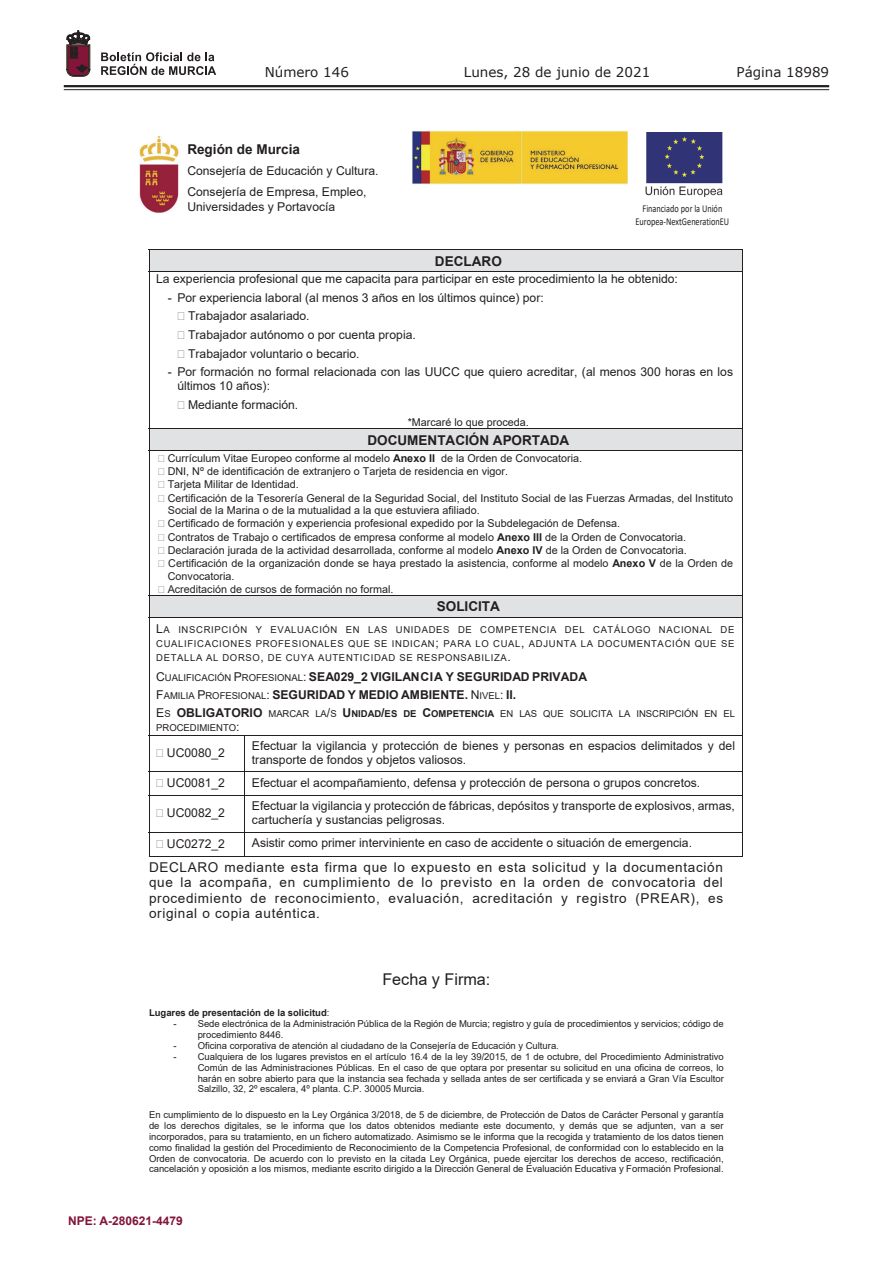
<style>
.page{position:relative;width:893px;height:1263px;background:#fff}
.page>*{position:absolute;margin:0;border:0;box-sizing:border-box;transform-origin:0 0}
.t1{font:16.2px "Arial";color:#231f20}
.t2{font:13.5px/15.6px "Arial";letter-spacing:.05em;color:#231f20;text-align:justify}
.t3{font:700 13.5px "Arial";color:#231f20}
.t4{font:13.5px "Verdana";color:#231f20}
.t5{font:12.15px/18.9px "Arial";color:#231f20}
.t6{font:700 12.15px/18px "Arial";color:#231f20}
.t7{font:700 12px "Arial";color:#83143a}
.t8{font:10.8px/13px "Arial";color:#231f20}
.t9{font:10.5px/12.8px "Calibri";color:#231f20;text-align:center;scale:.79 1}
.t10{font:9.45px/10.9px "Arial";color:#231f20;text-align:justify}
.t11{font:700 9.45px "Arial";color:#231f20}
.s1{font-weight:700}
.s2{font-size:12.15px}
.s3{font-weight:400}
.s4{font-weight:400;font-size:9.45px}
.s5{font-weight:700;font-size:12.15px}
</style>
<div class="page">
<hr style="left:64px;top:85px;width:765px;height:2px;background:#231f20">
<hr style="left:64px;top:89px;width:765px;height:1px;background:#231f20">
<svg style="left:101px;top:52px;width:115px;height:23px"></svg>
<svg style="left:67px;top:31px;width:23px;height:45px"></svg>
<img style="left:412px;top:131px;width:216px;height:54px">
<img style="left:645px;top:133px;width:78px;height:63px">
<img style="left:139px;top:137px;width:40px;height:76px">
<div style="left:149px;top:250px;width:593px;height:21px;background:#e1e2e4"></div>
<hr style="left:149px;top:249px;width:594px;height:1px;background:#231f20">
<svg style="left:149px;top:250px;width:1px;height:21px"></svg>
<svg style="left:742px;top:250px;width:1px;height:21px"></svg>
<hr style="left:149px;top:271px;width:594px;height:1px;background:#231f20">
<hr style="left:149px;top:272px;width:1px;height:156px;background:#231f20">
<hr style="left:742px;top:272px;width:1px;height:156px;background:#231f20">
<div style="left:149px;top:429px;width:593px;height:21px;background:#e1e2e4"></div>
<hr style="left:149px;top:428px;width:594px;height:1px;background:#231f20">
<svg style="left:149px;top:429px;width:1px;height:21px"></svg>
<svg style="left:742px;top:429px;width:1px;height:21px"></svg>
<hr style="left:149px;top:450px;width:594px;height:1px;background:#231f20">
<hr style="left:149px;top:451px;width:1px;height:144px;background:#231f20">
<hr style="left:742px;top:451px;width:1px;height:144px;background:#231f20">
<div style="left:149px;top:596px;width:593px;height:21px;background:#e1e2e4"></div>
<hr style="left:149px;top:595px;width:594px;height:1px;background:#231f20">
<svg style="left:149px;top:596px;width:1px;height:21px"></svg>
<svg style="left:742px;top:596px;width:1px;height:21px"></svg>
<hr style="left:149px;top:617px;width:594px;height:1px;background:#231f20">
<hr style="left:149px;top:618px;width:1px;height:117px;background:#231f20">
<hr style="left:742px;top:618px;width:1px;height:117px;background:#231f20">
<hr style="left:149px;top:735px;width:594px;height:1px;background:#231f20">
<hr style="left:149px;top:735px;width:1px;height:37px;background:#231f20">
<hr style="left:244px;top:735px;width:1px;height:37px;background:#231f20">
<hr style="left:742px;top:735px;width:1px;height:37px;background:#231f20">
<hr style="left:149px;top:772px;width:594px;height:1px;background:#231f20">
<svg style="left:149px;top:773px;width:1px;height:22px"></svg>
<svg style="left:244px;top:773px;width:1px;height:22px"></svg>
<svg style="left:742px;top:773px;width:1px;height:22px"></svg>
<hr style="left:149px;top:795px;width:594px;height:1px;background:#231f20">
<hr style="left:149px;top:796px;width:1px;height:36px;background:#231f20">
<hr style="left:244px;top:796px;width:1px;height:36px;background:#231f20">
<hr style="left:742px;top:796px;width:1px;height:36px;background:#231f20">
<hr style="left:149px;top:832px;width:594px;height:1px;background:#231f20">
<svg style="left:149px;top:833px;width:1px;height:23px"></svg>
<hr style="left:149px;top:856px;width:95px;height:1px;background:#231f20">
<svg style="left:244px;top:833px;width:1px;height:23px"></svg>
<hr style="left:245px;top:856px;width:497px;height:1px;background:#231f20">
<svg style="left:742px;top:833px;width:1px;height:24px"></svg>
<h2 class="t4" style="left:265px;top:62px;width:86px">Número 146</h2>
<h2 class="t4" style="left:464px;top:62px;width:188px">Lunes, 28 de junio de 2021</h2>
<h2 class="t4" style="left:736px;top:62px;width:94px">Página 18989</h2>
<h2 class="t3" style="left:187px;top:140px;width:114px">Región de Murcia</h2>
<p class="t5" style="left:187px;top:161px;width:193px;line-height:21px">Consejería de Educación y Cultura.<br>Consejería de Empresa, Empleo,</p>
<p class="t5" style="left:187px;top:197px;width:150px">Universidades y Portavocía</p>
<p class="t9" style="left:635px;top:202px;width:120px">Financiado por la Unión<br>Europea‐NextGenerationEU</p>
<h2 class="t3" style="left:435px;top:251px;width:68px">DECLARO</h2>
<p class="t5" style="left:156px;top:270px;width:523px">La experiencia profesional que me capacita para participar en este procedimiento la he obtenido:</p>
<p class="t5" style="left:188px;top:288px;width:357px;text-indent:-20px">- Por experiencia laboral (al menos 3 años en los últimos quince) por:<br>Trabajador asalariado.<br>Trabajador autónomo o por cuenta propia.<br>Trabajador voluntario o becario.</p>
<p class="t5" style="left:177px;top:365px;width:557px;line-height:14.1px;text-indent:-10px">- Por formación no formal relacionada con las UUCC que quiero acreditar, (al menos 300 horas en los últimos 10 años):</p>
<p class="t5" style="left:188px;top:395px;width:112px">Mediante formación.</p>
<p class="t8" style="left:408px;top:416px;width:123px">*Marcaré lo que proceda.</p>
<h2 class="t3" style="left:367px;top:430px;width:203px">DOCUMENTACIÓN APORTADA</h2>
<p class="t8" style="left:168px;top:452px;width:567px">Currículum Vitae Europeo conforme al modelo <span class="s1">Anexo II</span> de la Orden de Convocatoria.<br>DNI, Nº de identificación de extranjero o Tarjeta de residencia en vigor.<br>Tarjeta Militar de Identidad.<br>Certificación de la Tesorería General de la Seguridad Social, del Instituto Social de las Fuerzas Armadas, del Instituto Social de la Marina o de la mutualidad a la que estuviera afiliado.<br>Certificado de formación y experiencia profesional expedido por la Subdelegación de Defensa.<br>Contratos de Trabajo o certificados de empresa conforme al modelo <span class="s1">Anexo III</span> de la Orden de Convocatoria.<br>Declaración jurada de la actividad desarrollada, conforme al modelo <span class="s1">Anexo IV</span> de la Orden de Convocatoria.<br>Certificación de la organización donde se haya prestado la asistencia, conforme al modelo <span class="s1">Anexo V</span> de la Orden de Convocatoria.<br>Acreditación de cursos de formación no formal.</p>
<h2 class="t3" style="left:437px;top:597px;width:65px">SOLICITA</h2>
<p class="t10" style="left:156px;top:623px;width:580px;line-height:14px"><span class="s2">L</span>A INSCRIPCIÓN Y EVALUACIÓN EN LAS UNIDADES DE COMPETENCIA DEL CATÁLOGO NACIONAL DE CUALIFICACIONES PROFESIONALES QUE SE INDICAN<span class="s2">;</span> PARA LO CUAL<span class="s2">,</span> ADJUNTA LA DOCUMENTACIÓN QUE SE DETALLA AL DORSO<span class="s2">,</span> DE CUYA AUTENTICIDAD SE RESPONSABILIZA<span class="s2">.</span></p>
<p class="t6" style="left:156px;top:667px;width:432px"><span class="s3">C</span><span class="s4">UALIFICACIÓN</span> <span class="s3">P</span><span class="s4">ROFESIONAL</span><span class="s3">:</span> SEA029_2 VIGILANCIA Y SEGURIDAD PRIVADA<br><span class="s3">F</span><span class="s4">AMILIA</span> <span class="s3">P</span><span class="s4">ROFESIONAL</span><span class="s3">:</span> SEGURIDAD Y MEDIO AMBIENTE. <span class="s3">N</span><span class="s4">IVEL</span><span class="s3">:</span> II.</p>
<p class="t10" style="left:156px;top:706px;width:580px;line-height:14.1px"><span class="s2">E</span>S <span class="s5">OBLIGATORIO</span> MARCAR LA<span class="s2">/</span>S <span class="s5">U</span><span class="s1">NIDAD</span><span class="s5">/</span><span class="s1">ES DE</span> <span class="s5">C</span><span class="s1">OMPETENCIA</span> EN LAS QUE SOLICITA LA INSCRIPCIÓN EN EL<br>PROCEDIMIENTO<span class="s2">:</span></p>
<p class="t5" style="left:167px;top:743px;width:60px">UC0080_2</p>
<p class="t5" style="left:252px;top:738px;width:485px;line-height:14.1px">Efectuar la vigilancia y protección de bienes y personas en espacios delimitados y del transporte de fondos y objetos valiosos.</p>
<p class="t5" style="left:167px;top:773px;width:60px">UC0081_2</p>
<p class="t5" style="left:252px;top:773px;width:450px">Efectuar el acompañamiento, defensa y protección de persona o grupos concretos.</p>
<p class="t5" style="left:167px;top:804px;width:60px">UC0082_2</p>
<p class="t5" style="left:252px;top:799px;width:484px;line-height:14.1px">Efectuar la vigilancia y protección de fábricas, depósitos y transporte de explosivos, armas, cartuchería y sustancias peligrosas.</p>
<p class="t5" style="left:167px;top:834px;width:60px">UC0272_2</p>
<p class="t5" style="left:252px;top:833px;width:442px">Asistir como primer interviniente en caso de accidente o situación de emergencia.</p>
<p class="t2" style="left:149px;top:859px;width:576px">DECLARO mediante esta firma que lo expuesto en esta solicitud y la documentación que la acompaña, en cumplimiento de lo previsto en la orden de convocatoria del procedimiento de reconocimiento, evaluación, acreditación y registro (PREAR), es original o copia auténtica.</p>
<h1 class="t1" style="left:382px;top:968px;width:110px">Fecha y Firma:</h1>
<p class="t11" style="left:149px;top:1006px;width:182px">Lugares de presentación de la solicitud<span class="s3">:</span></p>
<p class="t10" style="left:198px;top:1018px;width:528px;text-indent:-24px">- Sede electrónica de la Administración Pública de la Región de Murcia; registro y guía de procedimientos y servicios; código de procedimiento 8446.</p>
<p class="t10" style="left:173px;top:1040px;width:387px">- Oficina corporativa de atención al ciudadano de la Consejería de Educación y Cultura.</p>
<p class="t10" style="left:198px;top:1051px;width:528px;text-indent:-24px">- Cualquiera de los lugares previstos en el artículo 16.4 de la ley 39/2015, de 1 de octubre, del Procedimiento Administrativo Común de las Administraciones Públicas. En el caso de que optara por presentar su solicitud en una oficina de correos, lo harán en sobre abierto para que la instancia sea fechada y sellada antes de ser certificada y se enviará a Gran Vía Escultor Salzillo, 32, 2º escalera, 4º planta. C.P. 30005 Murcia.</p>
<p class="t10" style="left:149px;top:1109px;width:576px">En cumplimiento de lo dispuesto en la Ley Orgánica 3/2018, de 5 de diciembre, de Protección de Datos de Carácter Personal y garantía de los derechos digitales, se le informa que los datos obtenidos mediante este documento, y demás que se adjunten, van a ser incorporados, para su tratamiento, en un fichero automatizado. Asimismo se le informa que la recogida y tratamiento de los datos tienen como finalidad la gestión del Procedimiento de Reconocimiento de la Competencia Profesional, de conformidad con lo establecido en la Orden de convocatoria. De acuerdo con lo previsto en la citada Ley Orgánica, puede ejercitar los derechos de acceso, rectificación, cancelación y oposición a los mismos, mediante escrito dirigido a la Dirección General de Evaluación Educativa y Formación Profesional.</p>
<p class="t7" style="left:68px;top:1212px;width:116px">NPE: A-280621-4479</p>
</div>
